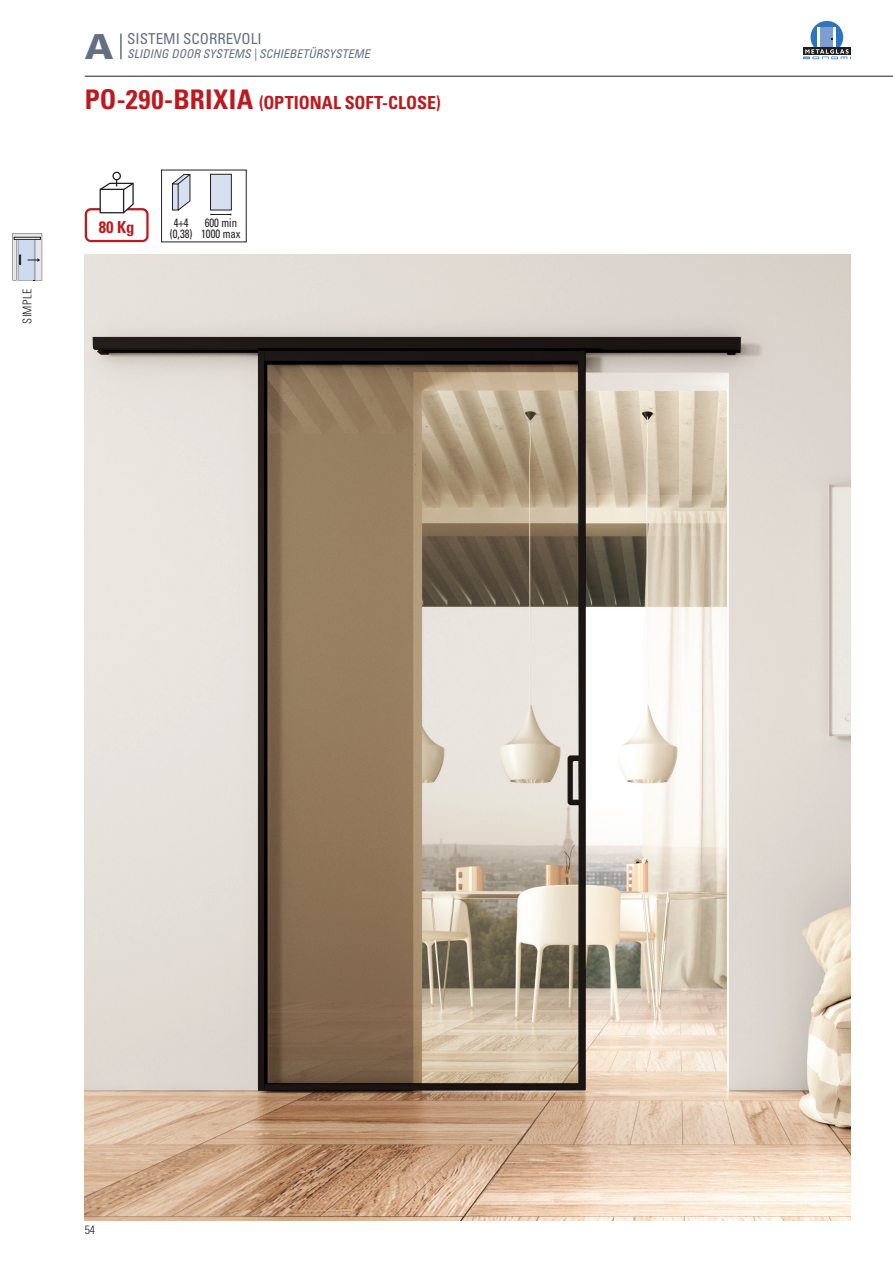
<style>
.page{position:relative;width:893px;height:1263px;background:#fff}
.page>*{position:absolute;margin:0;border:0;box-sizing:border-box;transform-origin:0 0}
.t1{font:900 34.5px "Univers LT Pro 75";color:#637083}
.t2{font:700 condensed 18px "Univers LT Pro";letter-spacing:-.005em;color:#bd1a1f}
.t3{font:700 condensed 16.5px "Univers LT Pro";color:#bd1a1f}
.t4{font:condensed 15px "Univers LT Pro";color:#637083}
.t5{font:italic condensed 12px "Univers LT Pro";color:#637083}
.t6{font:condensed 12px/11.2px "Univers LT Pro";color:#231f20;text-align:center;scale:.9 1}
.t7{font:300 condensed 12px "Univers LT Pro";letter-spacing:.015em;color:#231f20}
.s1{font-size:27px}
</style>
<div class="page">
<svg style="left:810px;top:21px;width:32px;height:32px"></svg>
<div style="left:819px;top:28px;width:14px;height:20px;background:#7e9ed2"></div>
<hr style="left:817px;top:28px;width:2px;height:20px;background:#fff">
<hr style="left:833px;top:28px;width:2px;height:20px;background:#fff">
<div style="left:802px;top:48px;width:48px;height:7px;background:#231f20"></div>
<svg style="left:802px;top:49px;width:47px;height:10px"></svg>
<hr style="left:85px;top:76px;width:807px;height:1px;background:#231f20">
<hr style="left:120px;top:34px;width:2px;height:25px;background:#637083">
<img style="left:85px;top:255px;width:765px;height:965px">
<div style="left:85px;top:208px;width:63px;height:34px;border:2px solid #bd1a1f;border-radius:5px"></div>
<svg style="left:98px;top:179px;width:37px;height:35px"></svg>
<div style="left:112px;top:172px;width:9px;height:8px;border:1px solid #231f20;border-radius:50%"></div>
<div style="left:100px;top:189px;width:23px;height:24px;background:#fff"></div>
<div style="left:99px;top:189px;width:25px;height:24px;border:1px solid #231f20"></div>
<svg style="left:172px;top:174px;width:18px;height:36px"></svg>
<svg style="left:210px;top:174px;width:22px;height:41px"></svg>
<svg style="left:12px;top:233px;width:30px;height:48px"></svg>
<p class="t7" style="left:22px;top:323px;width:36px;rotate:-90deg">SIMPLE</p>
<p class="t4" style="left:127px;top:31px;width:136px">SISTEMI SCORREVOLI</p>
<h1 class="t1" style="left:85px;top:27px;width:30px">A</h1>
<p class="t5" style="left:127px;top:47px;width:244px">SLIDING DOOR SYSTEMS | SCHIEBETÜRSYSTEME</p>
<h2 class="t2" style="left:85px;top:93px;width:357px"><span class="s1">PO-290-BRIXIA</span> (OPTIONAL SOFT-CLOSE)</h2>
<h3 class="t3" style="left:99px;top:219px;width:37px">80 Kg</h3>
<p class="t6" style="left:170px;top:217px;width:27px">4+4 (0,38)</p>
<p class="t6" style="left:201px;top:217px;width:45px;text-align:left">600 min<br>1000 max</p>
<p class="t7" style="left:85px;top:1223px;width:12px">54</p>
</div>
